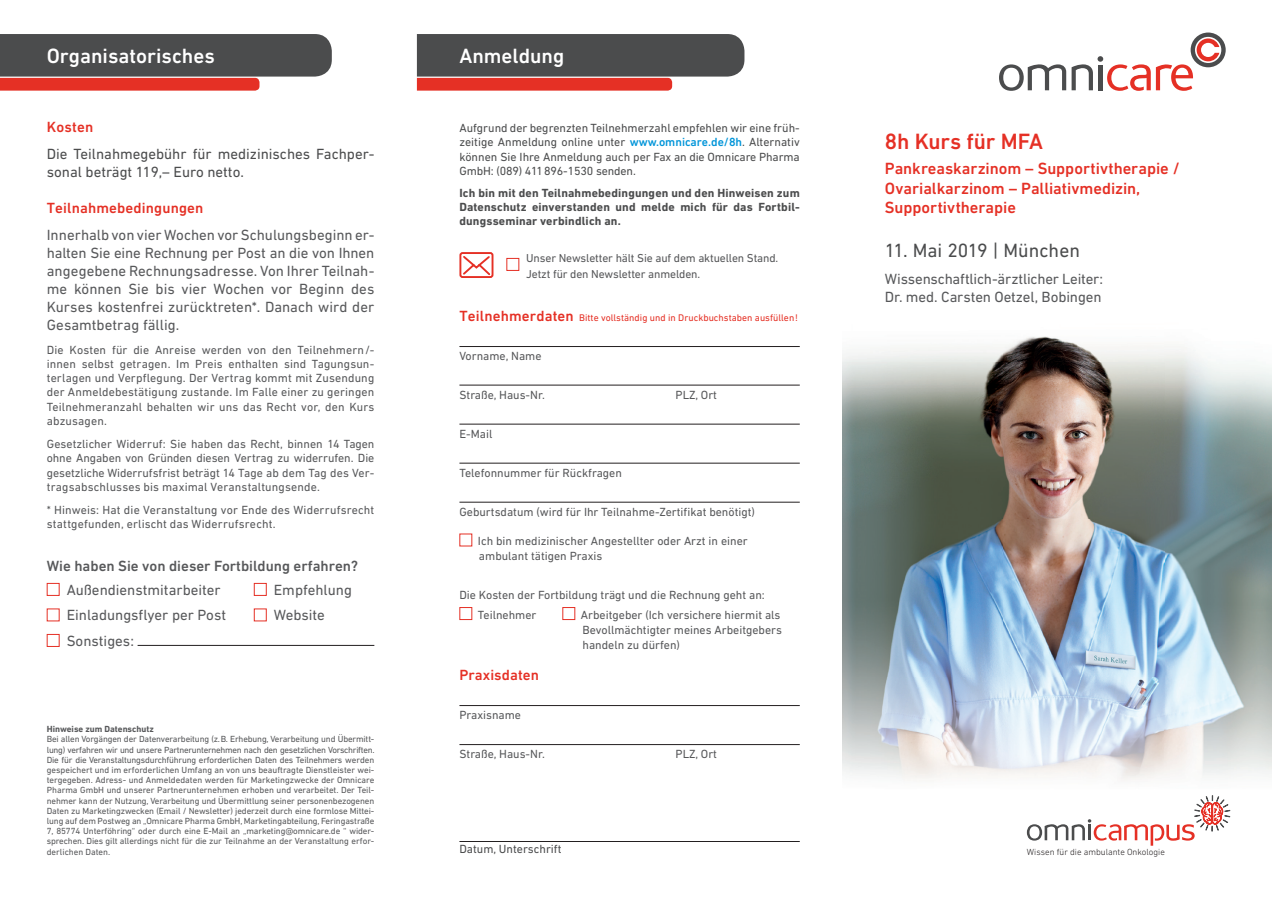
<style>
.page{position:relative;width:1272px;height:902px;background:#fff}
.page>*{position:absolute;margin:0;border:0;box-sizing:border-box;transform-origin:0 0}
.t1{font:500 22.5px "DIN Next LT Pro";letter-spacing:-.01em;color:#e53025}
.t2{font:500 21px "DIN Next LT Pro";color:#fff}
.t3{font:19.5px "DIN Next LT Pro";color:#4b4c4d}
.t4{font:500 16.5px/19.5px "DIN Next LT Pro";color:#e53025}
.t5{font:15px/18px "DIN Next LT Pro";color:#57585a;text-align:justify}
.t6{font:15px/18px "DIN Next LT Pro";color:#4b4c4d}
.t7{font:500 15px "DIN Next LT Pro";color:#57585a}
.t8{font:500 15px "DIN Next LT Pro";letter-spacing:.01em;color:#e53025}
.t9{font:12px/14.2px "DIN Next LT Pro";color:#57585a}
.t10{font:12px/14.2px "DIN Next LT Pro";letter-spacing:-.01em;color:#4b4c4d;text-align:justify}
.t11{font:700 12px/14.2px "DIN Next LT Pro";letter-spacing:.01em;color:#4b4c4d;text-align:justify}
.t12{font:11.7px/15.8px "DIN Next LT Pro";letter-spacing:-.01em;color:#57585a}
.t13{font:9.75px "DIN Next LT Pro";letter-spacing:.005em;color:#e53025}
.t14{font:9px/10.2px "DIN Next LT Pro";color:#57585a;text-align:justify}
.t15{font:300 9px "DIN Next LT Pro";color:#231f20}
.t16{font:700 9px "DIN Next LT Pro";color:#57585a}
.s1{font-weight:500;color:#0095d9}
.s2{font-weight:500;font-size:15px}
</style>
<div class="page">
<svg style="left:0;top:34px;width:332px;height:57px;background:#745554"></svg>
<svg style="left:417px;top:34px;width:327px;height:57px;background:#755655"></svg>
<hr style="left:459px;top:841px;width:340px;height:1px;background:#231f20">
<div style="left:47px;top:583px;width:13px;height:12px;background:#fff;border:1px solid #e53025"></div>
<div style="left:254px;top:583px;width:13px;height:12px;background:#fff;border:1px solid #e53025"></div>
<svg style="left:47px;top:608px;width:13px;height:13px"></svg>
<div style="left:254px;top:608px;width:13px;height:13px;background:#fff;border:1px solid #e53025"></div>
<hr style="left:138px;top:645px;width:236px;height:1px;background:#231f20">
<hr style="left:459px;top:346px;width:340px;height:1px;background:#231f20">
<hr style="left:459px;top:385px;width:340px;height:1px;background:#231f20">
<hr style="left:459px;top:424px;width:340px;height:1px;background:#231f20">
<hr style="left:459px;top:463px;width:340px;height:1px;background:#231f20">
<hr style="left:459px;top:502px;width:340px;height:1px;background:#231f20">
<svg style="left:459px;top:533px;width:13px;height:13px"></svg>
<div style="left:459px;top:607px;width:13px;height:13px;background:#fff;border:1px solid #e53025"></div>
<div style="left:562px;top:607px;width:13px;height:13px;background:#fff;border:1px solid #e53025"></div>
<hr style="left:459px;top:705px;width:340px;height:1px;background:#231f20">
<hr style="left:459px;top:744px;width:340px;height:1px;background:#231f20">
<div style="left:459px;top:252px;width:34px;height:26px;border:2px solid #e53025;border-radius:2px"></div>
<svg style="left:461px;top:254px;width:31px;height:23px"></svg>
<div style="left:506px;top:258px;width:13px;height:13px;background:#fff;border:1px solid #e53025"></div>
<img style="left:842px;top:336px;width:429px;height:482px">
<svg style="left:1026px;top:794px;width:203px;height:51px"></svg>
<svg style="left:999px;top:33px;width:226px;height:58px"></svg>
<h2 class="t2" style="left:47px;top:43px;width:170px">Organisatorisches</h2>
<h2 class="t2" style="left:459px;top:43px;width:106px">Anmeldung</h2>
<p class="t8" style="left:47px;top:118px;width:48px">Kosten</p>
<p class="t6" style="left:47px;top:145px;width:329px">Die Teilnahmegebühr für medizinisches Fachper&shy;sonal beträgt 119,– Euro netto.</p>
<p class="t8" style="left:47px;top:199px;width:158px">Teilnahmebedingungen</p>
<p class="t5" style="left:47px;top:226px;width:329px">Innerhalb von vier Wochen vor Schulungsbeginn er&shy;halten Sie eine Rechnung per Post an die von Ihnen angegebene Rechnungsadresse. Von Ihrer Teilnah&shy;me können Sie bis vier Wochen vor Beginn des Kurses kostenfrei zurücktreten*. Danach wird der Gesamtbetrag fällig.</p>
<p class="t9" style="left:47px;top:342px;width:329px;text-align:justify">Die Kosten für die Anreise werden von den Teilnehmern/- innen selbst getragen. Im Preis enthalten sind Tagungsun&shy;terlagen und Verpflegung. Der Vertrag kommt mit Zusendung der Anmeldebestätigung zustande. Im Falle einer zu geringen Teilnehmeranzahl behalten wir uns das Recht vor, den Kurs abzusagen.</p>
<p class="t9" style="left:47px;top:437px;width:329px;text-align:justify">Gesetzlicher Widerruf: Sie haben das Recht, binnen 14 Tagen ohne Angaben von Gründen diesen Vertrag zu widerrufen. Die gesetzliche Widerrufsfrist beträgt 14 Tage ab dem Tag des Ver&shy;tragsabschlusses bis maximal Veranstaltungsende.</p>
<p class="t9" style="left:47px;top:503px;width:329px">* Hinweis: Hat die Veranstaltung vor Ende des Widerrufsrecht stattgefunden, erlischt das Widerrufsrecht.</p>
<p class="t7" style="left:47px;top:556px;width:313px">Wie haben Sie von dieser Fortbildung erfahren?</p>
<p class="t5" style="left:67px;top:580px;width:155px">Außendienstmitarbeiter</p>
<p class="t5" style="left:274px;top:580px;width:80px">Empfehlung</p>
<p class="t5" style="left:67px;top:605px;width:161px">Einladungsflyer per Post</p>
<p class="t5" style="left:274px;top:605px;width:53px">Website</p>
<p class="t5" style="left:67px;top:631px;width:69px">Sonstiges:</p>
<p class="t16" style="left:47px;top:723px;width:108px">Hinweise zum Datenschutz</p>
<p class="t14" style="left:47px;top:734px;width:329px">Bei allen Vorgängen der Datenverarbeitung (z.B. Erhebung, Verarbeitung und Übermitt&shy;lung) verfahren wir und unsere Partnerunternehmen nach den gesetzlichen Vorschriften.<br>Die für die Veranstaltungsdurchführung erforderlichen Daten des Teilnehmers werden gespeichert und im erforderlichen Umfang an von uns beauftragte Dienstleister wei&shy;tergegeben. Adress- und Anmeldedaten werden für Marketingzwecke der Omnicare Pharma GmbH und unserer Partnerunternehmen erhoben und verarbeitet. Der Teil&shy;nehmer kann der Nutzung, Verarbeitung und Übermittlung seiner personenbezogenen Daten zu Marketingzwecken (Email / Newsletter) jederzeit durch eine formlose Mittei&shy;lung auf dem Postweg an „Omnicare Pharma GmbH, Marketingabteilung, Feringastraße 7, 85774 Unterföhring“ oder durch eine E-Mail an „marketing@omnicare.de “ wider&shy;sprechen. Dies gilt allerdings nicht für die zur Teilnahme an der Veranstaltung erfor&shy;derlichen Daten.</p>
<p class="t10" style="left:459px;top:121px;width:342px">Aufgrund der begrenzten Teilnehmerzahl empfehlen wir eine früh&shy;zeitige Anmeldung online unter <span class="s1">www.omnicare.de/8h</span>. Alternativ können Sie Ihre Anmeldung auch per Fax an die Omnicare Pharma GmbH: (089) 411 896-1530 senden.</p>
<p class="t11" style="left:459px;top:185px;width:342px">Ich bin mit den Teilnahmebedingungen und den Hinweisen zum Datenschutz einverstanden und melde mich für das Fortbil&shy;dungsseminar verbindlich an.</p>
<p class="t12" style="left:526px;top:250px;width:254px">Unser Newsletter hält Sie auf dem aktuellen Stand.<br>Jetzt für den Newsletter anmelden.</p>
<p class="t13" style="left:459px;top:312px;width:340px"><span class="s2">Teilnehmerdaten</span> Bitte vollständig und in Druckbuchstaben ausfüllen!</p>
<p class="t9" style="left:459px;top:348px;width:84px">Vorname, Name</p>
<p class="t9" style="left:459px;top:387px;width:87px">Straße, Haus-Nr.</p>
<p class="t9" style="left:675px;top:387px;width:43px">PLZ, Ort</p>
<p class="t9" style="left:459px;top:426px;width:34px">E-Mail</p>
<p class="t9" style="left:459px;top:465px;width:164px">Telefonnummer für Rückfragen</p>
<p class="t9" style="left:459px;top:504px;width:297px">Geburtsdatum (wird für Ihr Teilnahme-Zertifikat benötigt)</p>
<p class="t9" style="left:478px;top:533px;width:271px;line-height:15px">Ich bin medizinischer Angestellter oder Arzt in einer ambulant tätigen Praxis</p>
<p class="t9" style="left:478px;top:585px;width:288px;line-height:19.5px;text-indent:-19px">Die Kosten der Fortbildung trägt und die Rechnung geht an:<br>Teilnehmer</p>
<p class="t9" style="left:581px;top:607px;width:202px;line-height:15px">Arbeitgeber (Ich versichere hiermit als<br>Bevollmächtigter meines Arbeitgebers handeln zu dürfen)</p>
<p class="t8" style="left:459px;top:666px;width:81px">Praxisdaten</p>
<p class="t9" style="left:459px;top:707px;width:63px">Praxisname</p>
<p class="t9" style="left:459px;top:746px;width:87px">Straße, Haus-Nr.</p>
<p class="t9" style="left:675px;top:746px;width:43px">PLZ, Ort</p>
<p class="t10" style="left:459px;top:841px;width:104px">Datum, Unterschrift</p>
<h1 class="t1" style="left:884px;top:128px;width:160px">8h Kurs für MFA</h1>
<h3 class="t4" style="left:884px;top:159px;width:296px">Pankreaskarzinom – Supportivtherapie /<br>Ovarialkarzinom – Palliativmedizin,<br>Supportivtherapie</h3>
<h3 class="t3" style="left:884px;top:239px;width:197px">11. Mai 2019 | München</h3>
<p class="t5" style="left:884px;top:269px;width:220px">Wissenschaftlich-ärztlicher Leiter:<br>Dr. med. Carsten Oetzel, Bobingen</p>
<p class="t15" style="left:1026px;top:846px;width:139px">Wissen für die ambulante Onkologie</p>
</div>
